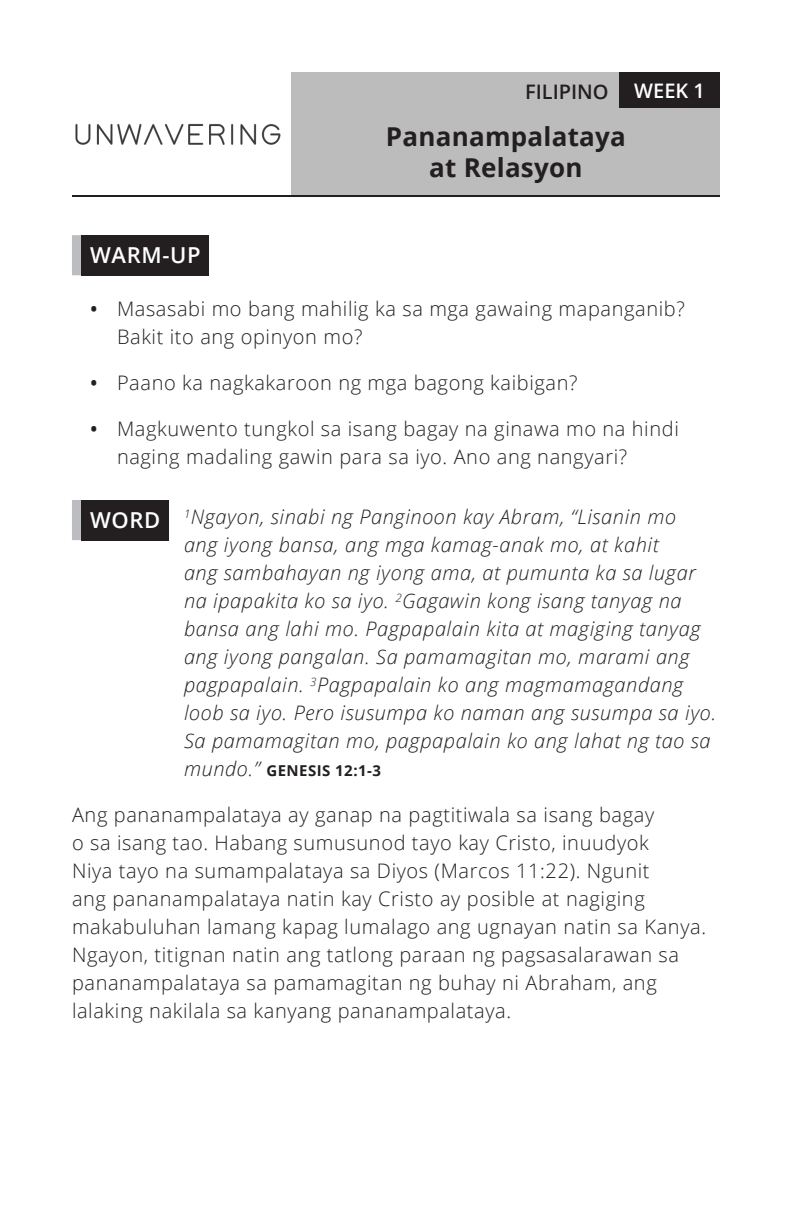
<style>
.page{position:relative;width:792px;height:1224px;background:#fff}
.page>*{position:absolute;margin:0;border:0;box-sizing:border-box;transform-origin:0 0}
.title_01{font:700 26px/31.2px "Open Sans";letter-spacing:.01em;color:#231f20;text-align:center}
.header_text{font:600 22px "Open Sans";letter-spacing:.03em;color:#fff}
.body_text_01{font:300 20px/28px "Open Sans";letter-spacing:.03em;color:#231f20}
.verse_text_01{font:italic 300 20px/28px "Open Sans";letter-spacing:.03em;color:#231f20}
.filipino_text{font:600 20px "Open Sans";color:#231f20}
.week_num_01{font:600 20px "Open Sans";color:#fff}
.verse_text_01-2{font:700 15px "Open Sans";letter-spacing:.03em;color:#231f20}
.s1{font-weight:600}
.s2{font-weight:300;font-style:italic;font-size:20px}
</style>
<div class="page">
<div style="left:81px;top:235px;width:128px;height:40px;background:#231f20"></div>
<div style="left:72px;top:235px;width:9px;height:40px;background:#bcbdc0"></div>
<img style="left:75px;top:72px;width:217px;height:123px">
<div style="left:292px;top:72px;width:428px;height:124px;background:#bdbcbc"></div>
<hr style="left:72px;top:195px;width:648px;height:2px;background:#231f20">
<div style="left:619px;top:72px;width:101px;height:36px;background:#231f20"></div>
<div style="left:81px;top:500px;width:88px;height:40px;background:#231f20"></div>
<div style="left:72px;top:500px;width:9px;height:40px;background:#bcbdc0"></div>
<p class="filipino_text" style="left:525px;top:78px;width:85px">FILIPINO</p>
<p class="title_01" style="left:386px;top:120px;width:242px">Pananampalataya at Relasyon</p>
<p class="week_num_01" style="left:634px;top:77px;width:72px">WEEK 1</p>
<p class="header_text" style="left:90px;top:240px;width:112px">WARM-UP</p>
<p class="body_text_01" style="left:117px;top:294px;width:569px;text-indent:-27px"><span class="s1">•</span> Masasabi mo bang mahilig ka sa mga gawaing mapanganib?<br>Bakit ito ang opinyon mo?</p>
<p class="body_text_01" style="left:90px;top:368px;width:489px"><span class="s1">•</span> Paano ka nagkakaroon ng mga bagong kaibigan?</p>
<p class="body_text_01" style="left:117px;top:414px;width:563px;text-indent:-27px"><span class="s1">•</span> Magkuwento tungkol sa isang bagay na ginawa mo na hindi naging madaling gawin para sa iyo. Ano ang nangyari?</p>
<p class="header_text" style="left:90px;top:505px;width:72px">WORD</p>
<p class="verse_text_01" style="left:184px;top:502px;width:534px"><sup>1</sup>Ngayon, sinabi ng Panginoon kay Abram, “Lisanin mo<br>ang iyong bansa, ang mga kamag-anak mo, at kahit<br>ang sambahayan ng iyong ama, at pumunta ka sa lugar na ipapakita ko sa iyo. <sup>2</sup>Gagawin kong isang tanyag na bansa ang lahi mo. Pagpapalain kita at magiging tanyag ang iyong pangalan. Sa pamamagitan mo, marami ang pagpapalain. <sup>3</sup>Pagpapalain ko ang magmamagandang loob sa iyo. Pero isusumpa ko naman ang susumpa sa iyo.<br>Sa pamamagitan mo, pagpapalain ko ang lahat ng tao sa</p>
<p class="verse_text_01-2" style="left:184px;top:760px;width:198px"><span class="s2">mundo.”</span> GENESIS 12:1-3</p>
<p class="body_text_01" style="left:72px;top:801px;width:636px">Ang pananampalataya ay ganap na pagtitiwala sa isang bagay<br>o sa isang tao. Habang sumusunod tayo kay Cristo, inuudyok<br>Niya tayo na sumampalataya sa Diyos (Marcos 11:22). Ngunit<br>ang pananampalataya natin kay Cristo ay posible at nagiging makabuluhan lamang kapag lumalago ang ugnayan natin sa Kanya.<br>Ngayon, titignan natin ang tatlong paraan ng pagsasalarawan sa pananampalataya sa pamamagitan ng buhay ni Abraham, ang lalaking nakilala sa kanyang pananampalataya.</p>
</div>
